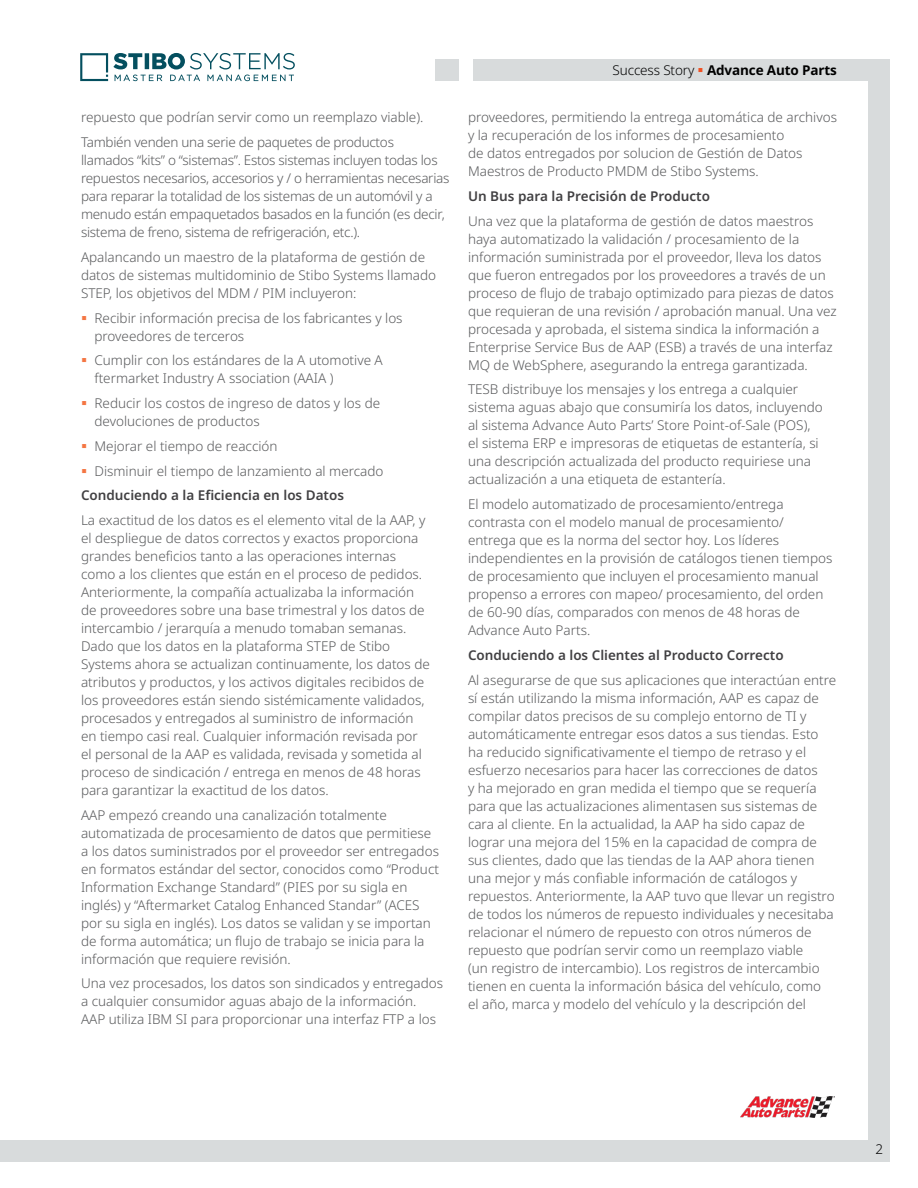
<style>
.page{position:relative;width:918px;height:1188px;background:#fff}
.page>*{position:absolute;margin:0;border:0;box-sizing:border-box;transform-origin:0 0}
.t1{font:300 13.5px/18px "Noto Sans";color:#58595b}
.t2{font:300 13.5px/18px "Noto Sans";letter-spacing:-.02em;color:#58595b}
.t3{font:600 13.5px "Noto Sans";color:#414042}
.t4{font:700 13.5px "Noto Sans";letter-spacing:-.01em;color:#000}
.t5{font:300 13.5px "Noto Sans";color:#000}
.s1{font-weight:300}
.s2{color:#f05123}
</style>
<div class="page">
<svg style="left:80px;top:53px;width:215px;height:28px"></svg>
<div style="left:435px;top:59px;width:23px;height:22px;background:#d8dbdc"></div>
<div style="left:473px;top:59px;width:416px;height:22px;background:#d8dbdc"></div>
<div style="left:0;top:1140px;width:889px;height:22px;background:#d8dbdc"></div>
<div style="left:868px;top:65px;width:22px;height:1097px;background:#d8dbdc"></div>
<img style="left:741px;top:1096px;width:93px;height:22px">
<p class="t2" style="left:81px;top:105px;width:344px;line-height:24.8px">repuesto que podrían servir como un reemplazo viable).<br>También venden una serie de paquetes de productos</p>
<p class="t2" style="left:81px;top:152px;width:370px">llamados “kits” o “sistemas”. Estos sistemas incluyen todas los repuestos necesarios, accesorios y / o herramientas necesarias para reparar la totalidad de los sistemas de un automóvil y a menudo están empaquetados basados en la función (es decir, sistema de freno, sistema de refrigeración, etc.).</p>
<p class="t1" style="left:81px;top:248px;width:357px">Apalancando un maestro de la plataforma de gestión de datos de sistemas multidominio de Stibo Systems llamado<br>STEP, los objetivos del MDM / PIM incluyeron:</p>
<p class="t1" style="left:94px;top:309px;width:310px">Recibir información precisa de los fabricantes y los proveedores de terceros</p>
<p class="t1" style="left:94px;top:352px;width:290px">Cumplir con los estándares de la A utomotive A ftermarket Industry A ssociation (AAIA )</p>
<p class="t1" style="left:94px;top:395px;width:287px">Reducir los costos de ingreso de datos y los de devoluciones de productos</p>
<p class="t1" style="left:94px;top:434px;width:291px;line-height:24.8px">Mejorar el tiempo de reacción<br>Disminuir el tiempo de lanzamiento al mercado</p>
<p class="t3" style="left:81px;top:486px;width:265px">Conduciendo a la Eficiencia en los Datos</p>
<p class="t1" style="left:81px;top:512px;width:350px">La exactitud de los datos es el elemento vital de la AAP, y el despliegue de datos correctos y exactos proporciona grandes beneficios tanto a las operaciones internas como a los clientes que están en el proceso de pedidos.<br>Anteriormente, la compañía actualizaba la información de proveedores sobre una base trimestral y los datos de intercambio / jerarquía a menudo tomaban semanas.<br>Dado que los datos en la plataforma STEP de Stibo Systems ahora se actualizan continuamente, los datos de atributos y productos, y los activos digitales recibidos de los proveedores están siendo sistémicamente validados, procesados y entregados al suministro de información en tiempo casi real. Cualquier información revisada por el personal de la AAP es validada, revisada y sometida al proceso de sindicación / entrega en menos de 48 horas para garantizar la exactitud de los datos.</p>
<p class="t1" style="left:81px;top:806px;width:360px">AAP empezó creando una canalización totalmente automatizada de procesamiento de datos que permitiese a los datos suministrados por el proveedor ser entregados en formatos estándar del sector, conocidos como “Product Information Exchange Standard” (PIES por su sigla en inglés) y “Aftermarket Catalog Enhanced Standar” (ACES por su sigla en inglés). Los datos se validan y se importan de forma automática; un flujo de trabajo se inicia para la información que requiere revisión.</p>
<p class="t1" style="left:81px;top:975px;width:364px">Una vez procesados, los datos son sindicados y entregados a cualquier consumidor aguas abajo de la información.<br>AAP utiliza IBM SI para proporcionar una interfaz FTP a los</p>
<p class="t4" style="left:613px;top:60px;width:226px"><span class="s1">Success Story</span> <span class="s2">▪</span> Advance Auto Parts</p>
<p class="t1" style="left:468px;top:109px;width:370px">proveedores, permitiendo la entrega automática de archivos y la recuperación de los informes de procesamiento<br>de datos entregados por solucion de Gestión de Datos Maestros de Producto PMDM de Stibo Systems.</p>
<p class="t3" style="left:468px;top:187px;width:244px">Un Bus para la Precisión de Producto</p>
<p class="t1" style="left:468px;top:212px;width:370px">Una vez que la plataforma de gestión de datos maestros haya automatizado la validación / procesamiento de la información suministrada por el proveedor, lleva los datos que fueron entregados por los proveedores a través de un proceso de flujo de trabajo optimizado para piezas de datos que requieran de una revisión / aprobación manual. Una vez procesada y aprobada, el sistema sindica la información a Enterprise Service Bus de AAP (ESB) a través de una interfaz MQ de WebSphere, asegurando la entrega garantizada.</p>
<p class="t1" style="left:468px;top:381px;width:356px">TESB distribuye los mensajes y los entrega a cualquier sistema aguas abajo que consumiría los datos, incluyendo al sistema Advance Auto Parts’ Store Point-of-Sale (POS), el sistema ERP e impresoras de etiquetas de estantería, si una descripción actualizada del producto requiriese una actualización a una etiqueta de estantería.</p>
<p class="t1" style="left:468px;top:496px;width:366px">El modelo automatizado de procesamiento/entrega contrasta con el modelo manual de procesamiento/ entrega que es la norma del sector hoy. Los líderes independientes en la provisión de catálogos tienen tiempos de procesamiento que incluyen el procesamiento manual propenso a errores con mapeo/ procesamiento, del orden de 60-90 días, comparados con menos de 48 horas de Advance Auto Parts.</p>
<p class="t3" style="left:468px;top:645px;width:317px">Conduciendo a los Clientes al Producto Correcto</p>
<p class="t1" style="left:468px;top:671px;width:370px">Al asegurarse de que sus aplicaciones que interactúan entre sí están utilizando la misma información, AAP es capaz de compilar datos precisos de su complejo entorno de TI y automáticamente entregar esos datos a sus tiendas. Esto ha reducido significativamente el tiempo de retraso y el esfuerzo necesarios para hacer las correcciones de datos<br>y ha mejorado en gran medida el tiempo que se requería para que las actualizaciones alimentasen sus sistemas de cara al cliente. En la actualidad, la AAP ha sido capaz de lograr una mejora del 15% en la capacidad de compra de sus clientes, dado que las tiendas de la AAP ahora tienen una mejor y más confiable información de catálogos y repuestos. Anteriormente, la AAP tuvo que llevar un registro de todos los números de repuesto individuales y necesitaba relacionar el número de repuesto con otros números de repuesto que podrían servir como un reemplazo viable<br>(un registro de intercambio). Los registros de intercambio tienen en cuenta la información básica del vehículo, como<br>el año, marca y modelo del vehículo y la descripción del</p>
<p class="t5" style="left:875px;top:1140px;width:9px">2</p>
</div>
